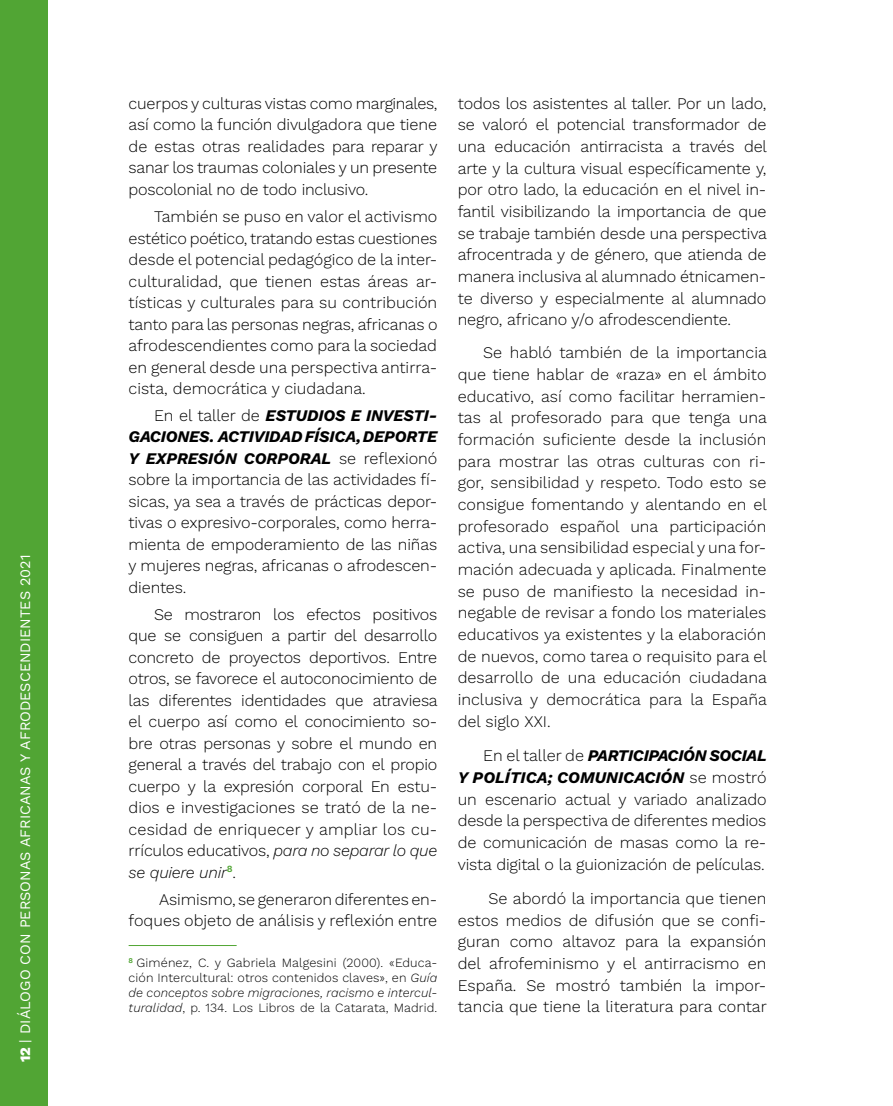
<style>
.page{position:relative;width:893px;height:1106px;background:#fff}
.page>*{position:absolute;margin:0;border:0;box-sizing:border-box;transform-origin:0 0}
.t1{font:300 16.2px/21.6px "Work Sans";letter-spacing:-.015em;color:#000;text-align:justify}
.t2{font:14.4px "Work Sans";color:#fff}
.Note{font:300 12.6px/15.1px "Work Sans";letter-spacing:.01em;color:#000;text-align:justify}
.s1{font-weight:800}
.s2{font-weight:700;font-style:italic}
.s3{font-style:italic}
</style>
<div class="page">
<div style="left:0;top:0;width:48px;height:1106px;background:#51a534"></div>
<hr style="left:129px;top:945px;width:108px;height:1px;background:#51a534">
<p class="t2" style="left:14px;top:1062px;width:509px;rotate:-90deg"><span class="s1">12</span> | DIÁLOGO CON PERSONAS AFRICANAS Y AFRODESCENDIENTES 2021</p>
<p class="t1" style="left:129px;top:92px;width:311px">cuerpos y culturas vistas como marginales, así como la función divulgadora que tiene de estas otras realidades para reparar y sanar los traumas coloniales y un presente poscolonial no de todo inclusivo.</p>
<p class="t1" style="left:129px;top:205px;width:310px;text-indent:26px">También se puso en valor el activismo estético poético, tratando estas cuestiones desde el potencial pedagógico de la inter&shy;culturalidad, que tienen estas áreas ar&shy;tísticas y culturales para su contribución tanto para las personas negras, africanas o afrodescendientes como para la sociedad en general desde una perspectiva antirra&shy;cista, democrática y ciudadana.</p>
<p class="t1" style="left:129px;top:404px;width:310px;text-indent:26px">En el taller de <span class="s2">ESTUDIOS E INVESTI-GACIONES. ACTIVIDAD FÍSICA, DEPORTE Y EXPRESIÓN CORPORAL</span> se reflexionó sobre la importancia de las actividades fí&shy;sicas, ya sea a través de prácticas depor&shy;tivas o expresivo-corporales, como herra&shy;mienta de empoderamiento de las niñas y mujeres negras, africanas o afrodescen&shy;dientes.</p>
<p class="t1" style="left:129px;top:602px;width:311px;text-align:left;text-indent:26px">Se mostraron los efectos positivos que se consiguen a partir del desarrollo concreto de proyectos deportivos. Entre otros, se favorece el autoconocimiento de las diferentes identidades que atraviesa el cuerpo así como el conocimiento so&shy;bre otras personas y sobre el mundo en general a través del trabajo con el propio cuerpo y la expresión corporal En estu&shy;dios e investigaciones se trató de la ne&shy;cesidad de enriquecer y ampliar los cu&shy;rrículos educativos, <span class="s3">para no separar lo que se quiere unir</span><sup>8</sup>.</p>
<p class="t1" style="left:129px;top:887px;width:310px;text-align:right">Asimismo, se generaron diferentes en&shy;foques objeto de análisis y reflexión entre</p>
<h2 class="Note" style="left:129px;top:954px;width:310px"><sup>8</sup> Giménez, C. y Gabriela Malgesini (2000). «Educa&shy;ción Intercultural: otros contenidos claves», en <span class="s3">Guía de conceptos sobre migraciones, racismo e intercul&shy;turalidad</span>, p. 134. Los Libros de la Catarata, Madrid.</h2>
<p class="t1" style="left:458px;top:92px;width:311px">todos los asistentes al taller. Por un lado, se valoró el potencial transformador de una educación antirracista a través del arte y la cultura visual específicamente y, por otro lado, la educación en el nivel in&shy;fantil visibilizando la importancia de que se trabaje también desde una perspectiva afrocentrada y de género, que atienda de manera inclusiva al alumnado étnicamen&shy;te diverso y especialmente al alumnado negro, africano y/o afrodescendiente.</p>
<p class="t1" style="left:458px;top:341px;width:311px;text-indent:26px">Se habló también de la importancia que tiene hablar de «raza» en el ámbito educativo, así como facilitar herramien&shy;tas al profesorado para que tenga una formación suficiente desde la inclusión para mostrar las otras culturas con ri&shy;gor, sensibilidad y respeto. Todo esto se consigue fomentando y alentando en el profesorado español una participación activa, una sensibilidad especial y una for&shy;mación adecuada y aplicada. Finalmente se puso de manifiesto la necesidad in&shy;negable de revisar a fondo los materiales educativos ya existentes y la elaboración de nuevos, como tarea o requisito para el desarrollo de una educación ciudadana inclusiva y democrática para la España del siglo XXI.</p>
<p class="t1" style="left:458px;top:744px;width:311px;text-indent:26px">En el taller de <span class="s2">PARTICIPACIÓN SOCIAL Y POLÍTICA; COMUNICACIÓN</span> se mostró un escenario actual y variado analizado desde la perspectiva de diferentes medios de comunicación de masas como la re&shy;vista digital o la guionización de películas.</p>
<p class="t1" style="left:458px;top:887px;width:311px;text-indent:31px">Se abordó la importancia que tienen estos medios de difusión que se confi&shy;guran como altavoz para la expansión del afrofeminismo y el antirracismo en España. Se mostró también la impor&shy;tancia que tiene la literatura para contar</p>
</div>
